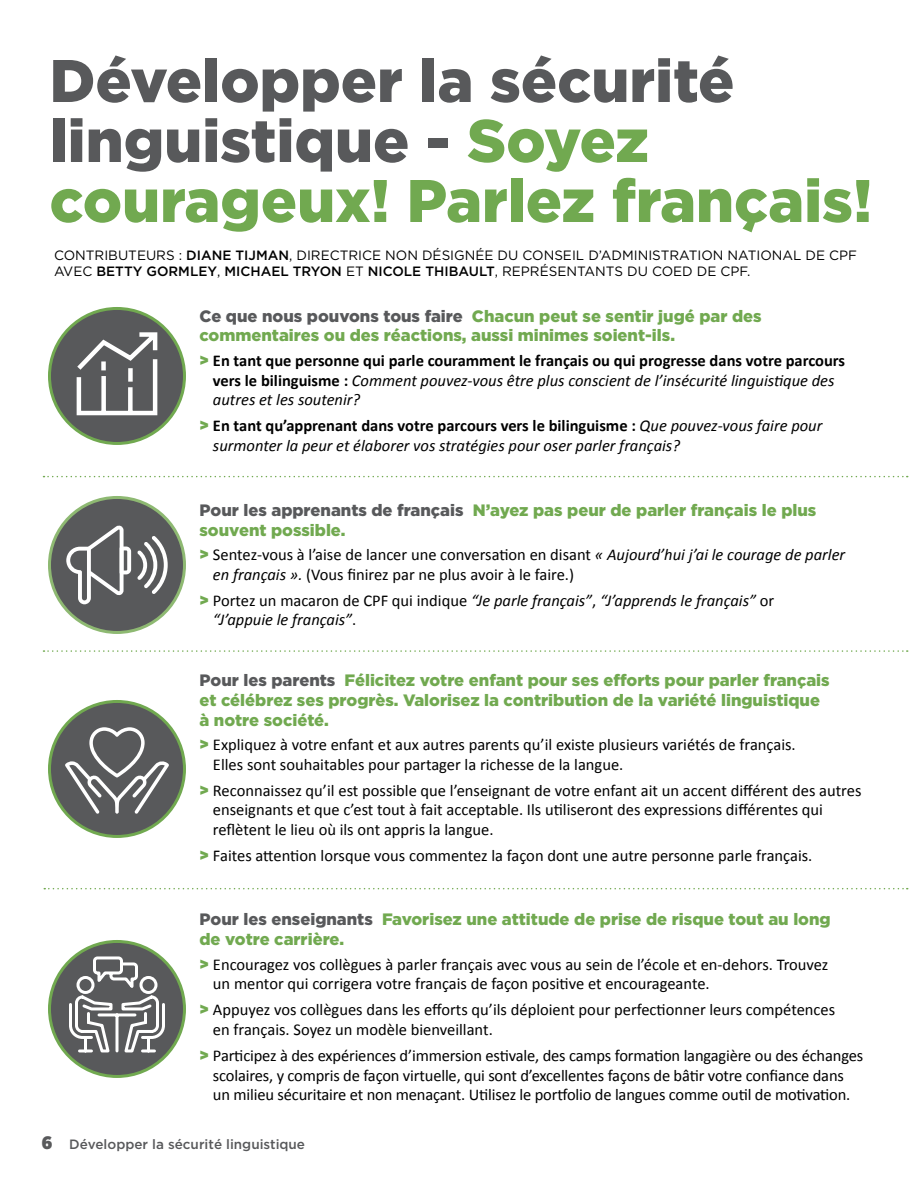
<style>
.page{position:relative;width:918px;height:1188px;background:#fff}
.page>*{position:absolute;margin:0;border:0;box-sizing:border-box;transform-origin:0 0}
.t1{font:900 60px/60px "Gotham";color:#58595b}
.t2{font:16.5px/19.8px "Calibri";color:#000}
.t3{font:900 16.5px/19.8px "Gotham";color:#71a950}
.t4{font:italic 16.5px/19.8px "Calibri";color:#000}
.t5{font:700 16.5px/19.8px "Calibri";color:#000}
.t6{font:13.5px/16.2px "Gotham";color:#000}
.t7{font:500 13.5px "Gotham";color:#58595b}
.s1{color:#71a950}
.s2{font-weight:500}
.s3{color:#58595b}
.s4{font-family:"Gotham Narrow";font-weight:900;color:#71a950}
.s5{font-weight:400;font-style:italic}
.s6{font-family:"Gotham Narrow";font-weight:900;font-style:normal;color:#71a950}
.s7{font-weight:700;font-style:normal}
.s8{font-style:italic}
.s9{font-style:normal}
.s10{font-family:"Gotham Narrow";font-weight:900;font-size:18px}
</style>
<div class="page">
<div style="left:50px;top:308px;width:134px;height:135px;background:#58595b;border-radius:50%"></div>
<div style="left:48px;top:307px;width:138px;height:138px;border:3px solid #71a950;border-radius:50%"></div>
<div style="left:50px;top:497px;width:134px;height:135px;background:#58595b;border-radius:50%"></div>
<div style="left:48px;top:496px;width:138px;height:138px;border:3px solid #8eb972;border-radius:50%"></div>
<div style="left:50px;top:701px;width:134px;height:135px;background:#58595b;border-radius:50%"></div>
<div style="left:48px;top:700px;width:138px;height:138px;border:3px solid #71a950;border-radius:50%"></div>
<div style="left:50px;top:941px;width:134px;height:135px;background:#58595b;border-radius:50%"></div>
<div style="left:48px;top:940px;width:138px;height:138px;border:3px solid #71a950;border-radius:50%"></div>
<svg style="left:68px;top:955px;width:98px;height:99px"></svg>
<svg style="left:44px;top:476px;width:864px;height:1px"></svg>
<svg style="left:44px;top:650px;width:864px;height:2px"></svg>
<svg style="left:44px;top:888px;width:864px;height:1px"></svg>
<svg style="left:65px;top:727px;width:104px;height:87px"></svg>
<svg style="left:76px;top:332px;width:82px;height:84px"></svg>
<svg style="left:66px;top:525px;width:65px;height:79px"></svg>
<svg style="left:137px;top:536px;width:31px;height:58px"></svg>
<h1 class="t1" style="left:50px;top:50px;width:824px">Développer la sécurité linguistique - <span class="s1">Soyez courageux! Parlez français!</span></h1>
<p class="t6" style="left:54px;top:247px;width:805px">CONTRIBUTEURS : <span class="s2">DIANE TIJMAN</span>, DIRECTRICE NON DÉSIGNÉE DU CONSEIL D’ADMINISTRATION NATIONAL DE CPF<br>AVEC <span class="s2">BETTY GORMLEY</span>, <span class="s2">MICHAEL TRYON</span> ET <span class="s2">NICOLE THIBAULT</span>, REPRÉSENTANTS DU COED DE CPF.</p>
<p class="t3" style="left:200px;top:306px;width:564px"><span class="s3">Ce que nous pouvons tous faire</span> Chacun peut se sentir jugé par des commentaires ou des réactions, aussi minimes soient-ils.</p>
<p class="t5" style="left:213px;top:350px;width:634px;text-indent:-13px"><span class="s4">&gt;</span> En tant que personne qui parle couramment le français ou qui progresse dans votre parcours vers le bilinguisme : <span class="s5">Comment pouvez-vous être plus conscient de l’insécurité linguistique des autres et les soutenir?</span></p>
<p class="t4" style="left:213px;top:415px;width:611px;text-indent:-13px"><span class="s6">&gt;</span> <span class="s7">En tant qu’apprenant dans votre parcours vers le bilinguisme :</span> Que pouvez-vous faire pour surmonter la peur et élaborer vos stratégies pour oser parler français?</p>
<p class="t3" style="left:200px;top:500px;width:618px"><span class="s3">Pour les apprenants de français</span> N’ayez pas peur de parler français le plus souvent possible.</p>
<p class="t2" style="left:213px;top:545px;width:634px;text-indent:-13px"><span class="s4">&gt;</span> Sentez-vous à l’aise de lancer une conversation en disant <span class="s8">« Aujourd’hui j’ai le courage de parler en français ».</span> (Vous finirez par ne plus avoir à le faire.)</p>
<p class="t4" style="left:213px;top:590px;width:563px;text-indent:-13px"><span class="s6">&gt;</span> <span class="s9">Portez un macaron de CPF qui indique</span> “Je parle français”<span class="s9">,</span> “J’apprends le français” <span class="s9">or </span>“J’appuie le français”<span class="s9">.</span></p>
<p class="t3" style="left:200px;top:670px;width:632px"><span class="s3">Pour les parents</span> Félicitez votre enfant pour ses efforts pour parler français et célébrez ses progrès. Valorisez la contribution de la variété linguistique à notre société.</p>
<p class="t2" style="left:213px;top:735px;width:584px;text-indent:-13px"><span class="s4">&gt;</span> Expliquez à votre enfant et aux autres parents qu’il existe plusieurs variétés de français.<br>Elles sont souhaitables pour partager la richesse de la langue.</p>
<p class="t2" style="left:213px;top:780px;width:650px;text-indent:-13px"><span class="s4">&gt;</span> Reconnaissez qu’il est possible que l’enseignant de votre enfant ait un accent différent des autres enseignants et que c’est tout à fait acceptable. Ils utiliseront des expressions différentes qui reflètent le lieu où ils ont appris la langue.</p>
<p class="t2" style="left:200px;top:846px;width:614px"><span class="s4">&gt;</span> Faites attention lorsque vous commentez la façon dont une autre personne parle français.</p>
<p class="t3" style="left:200px;top:910px;width:633px"><span class="s3">Pour les enseignants</span> Favorisez une attitude de prise de risque tout au long de votre carrière.</p>
<p class="t2" style="left:213px;top:954px;width:617px;text-indent:-13px"><span class="s4">&gt;</span> Encouragez vos collègues à parler français avec vous au sein de l’école et en-dehors. Trouvez un mentor qui corrigera votre français de façon positive et encourageante.</p>
<p class="t2" style="left:213px;top:1000px;width:624px;text-indent:-13px"><span class="s4">&gt;</span> Appuyez vos collègues dans les efforts qu’ils déploient pour perfectionner leurs compétences en français. Soyez un modèle bienveillant.</p>
<p class="t2" style="left:200px;top:1045px;width:665px;text-align:center"><span class="s4">&gt;</span> Participez à des expériences d’immersion estivale, des camps formation langagière ou des échanges scolaires, y compris de façon virtuelle, qui sont d’excellentes façons de bâtir votre confiance dans<br>un milieu sécuritaire et non menaçant. Utilisez le portfolio de langues comme outil de motivation.</p>
<p class="t7" style="left:42px;top:1136px;width:265px"><span class="s10">6</span> Développer la sécurité linguistique</p>
</div>
